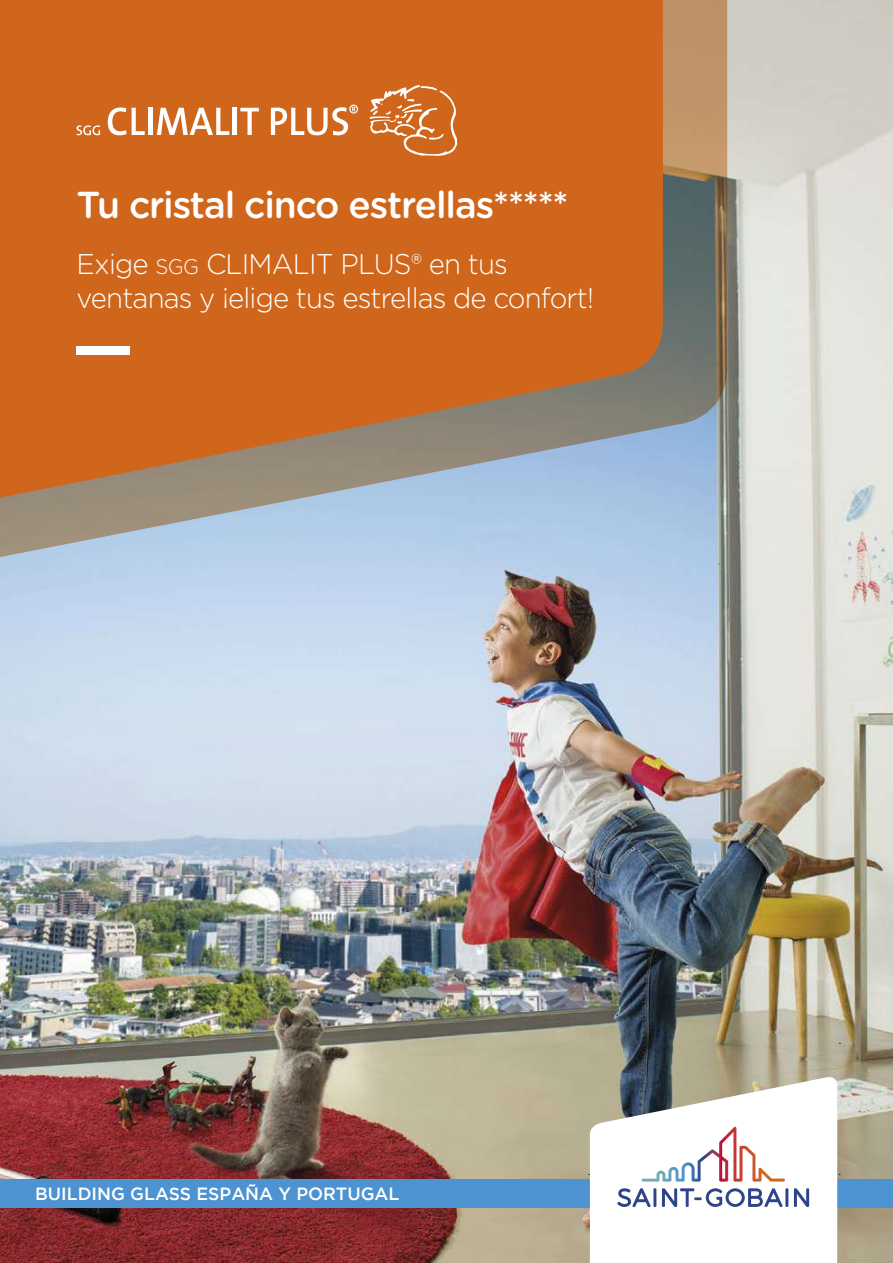
<style>
.page{position:relative;width:893px;height:1263px;background:#fff}
.page>*{position:absolute;margin:0;border:0;box-sizing:border-box;transform-origin:0 0}
.t1{font:500 37.5px "Gotham Rounded";letter-spacing:-.03em;color:#fff}
.t2{font:300 28.5px/34.2px "Gotham Rounded";letter-spacing:-.03em;color:#fff}
.t3{font:500 17.7px "Gotham";color:#fff}
.s1{font-size:21px}
</style>
<div class="page">
<img style="left:0;top:0;width:893px;height:1263px">
<div style="left:0;top:1180px;width:893px;height:28px;background:#4e93d1"></div>
<svg style="left:590px;top:1075px;width:247px;height:188px"></svg>
<svg style="left:617px;top:1188px;width:34px;height:19px"></svg>
<hr style="left:653px;top:1188px;width:3px;height:19px;background:#2d4488">
<svg style="left:662px;top:1188px;width:121px;height:19px;background:#b1b9d2"></svg>
<hr style="left:785px;top:1188px;width:3px;height:19px;background:#2d4488">
<svg style="left:794px;top:1188px;width:15px;height:19px"></svg>
<svg style="left:642px;top:1127px;width:143px;height:54px"></svg>
<svg style="left:0;top:0;width:727px;height:557px;background:#9fa6aa"></svg>
<svg style="left:0;top:0;width:663px;height:497px;background:#c76c2c"></svg>
<div style="left:77px;top:346px;width:53px;height:8px;background:#fff"></div>
<svg style="left:370px;top:85px;width:87px;height:72px;background:#d88043"></svg>
<svg style="left:108px;top:107px;width:37px;height:28px"></svg>
<hr style="left:148px;top:108px;width:4px;height:27px;background:#fff">
<svg style="left:157px;top:108px;width:72px;height:27px"></svg>
<hr style="left:233px;top:108px;width:4px;height:27px;background:#fff">
<svg style="left:240px;top:108px;width:19px;height:27px"></svg>
<svg style="left:271px;top:105px;width:87px;height:30px"></svg>
<svg style="left:77px;top:125px;width:23px;height:10px"></svg>
<h1 class="t1" style="left:77px;top:178px;width:494px">Tu cristal cinco estrellas*****</h1>
<p class="t2" style="left:77px;top:245px;width:519px">Exige <span class="s1">SGG</span> CLIMALIT PLUS® en tus ventanas y ¡elige tus estrellas de confort!</p>
<p class="t3" style="left:35px;top:1184px;width:366px">BUILDING GLASS ESPAÑA Y PORTUGAL</p>
</div>
